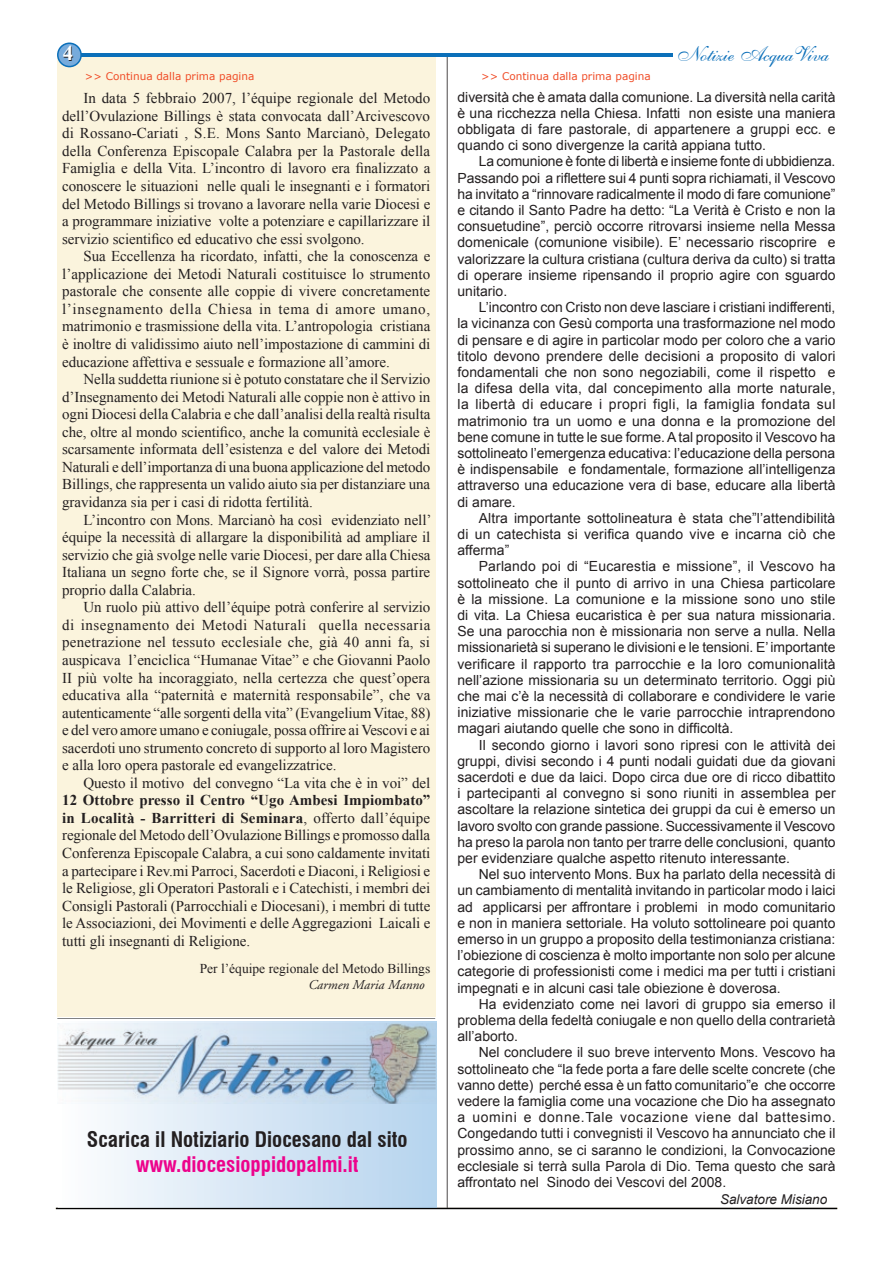
<style>
.page{position:relative;width:893px;height:1263px;background:#fff}
.page>*{position:absolute;margin:0;border:0;box-sizing:border-box;transform-origin:0 0}
.t1{font:700 condensed 21px "Swiss 721 BT";color:#231f20}
.t2{font:700 condensed 21px "Swiss 721 BT";color:#ed028c}
.t3{font:21px "English 111 Vivace BT";color:#0b6fb9}
.t4{font:700 21px "Times New Roman";color:#231f20}
.t5{font:15px/17.5px "Times New Roman";letter-spacing:-.005em;color:#231f20;text-align:justify}
.t6{font:13.95px/16.2px "Arial";color:#231f20;text-align:justify}
.t7{font:13.5px "Times New Roman";color:#231f20}
.t8{font:italic 13.5px "Adobe Garamond";color:#231f20}
.t9{font:italic 13.5px "Arial";color:#231f20}
.t10{font:10.5px "Verdana";color:#f04c27}
.s1{font-weight:700}
</style>
<div class="page">
<hr style="left:447px;top:54px;width:1px;height:1154px;background:#231f20">
<div style="left:57px;top:56px;width:379px;height:960px;background:#fbf4dd"></div>
<hr style="left:81px;top:53px;width:591px;height:3px;background:#0b6fb9">
<hr style="left:56px;top:1208px;width:781px;height:1px;background:#000">
<div style="left:58px;top:43px;width:23px;height:24px;background:#77abdc;border-radius:50%"></div>
<div style="left:57px;top:43px;width:25px;height:24px;border:2px solid #0b6fb9;border-radius:50%"></div>
<hr style="left:57px;top:1018px;width:378px;height:1px;background:#231f20">
<div style="left:58px;top:1021px;width:378px;height:187px;background:linear-gradient(to right,#fdfdfe,#b5d3ed)"></div>
<img style="left:57px;top:1024px;width:379px;height:79px">
<h1 class="t4" style="left:64px;top:40px;width:12px">4</h1>
<h1 class="t3" style="left:677px;top:41px;width:153px">Notizie AcquaViva</h1>
<p class="t10" style="left:85px;top:70px;width:171px">&gt;&gt; Continua dalla prima pagina</p>
<p class="t5" style="left:62px;top:89px;width:370px;text-indent:21px">In data 5 febbraio 2007, l’équipe regionale del Metodo dell’Ovulazione Billings è stata convocata dall’Arcivescovo di Rossano-Cariati , S.E. Mons Santo Marcianò, Delegato della Conferenza Episcopale Calabra per la Pastorale della Famiglia e della Vita. L’incontro di lavoro era finalizzato a conoscere le situazioni nelle quali le insegnanti e i formatori del Metodo Billings si trovano a lavorare nella varie Diocesi e a programmare iniziative volte a potenziare e capillarizzare il servizio scientifico ed educativo che essi svolgono.</p>
<p class="t5" style="left:62px;top:247px;width:370px;text-indent:21px">Sua Eccellenza ha ricordato, infatti, che la conoscenza e l’applicazione dei Metodi Naturali costituisce lo strumento pastorale che consente alle coppie di vivere concretamente l’insegnamento della Chiesa in tema di amore umano, matrimonio e trasmissione della vita. L’antropologia cristiana è inoltre di validissimo aiuto nell’impostazione di cammini di educazione affettiva e sessuale e formazione all’amore.</p>
<p class="t5" style="left:62px;top:370px;width:370px;text-indent:21px">Nella suddetta riunione si è potuto constatare che il Servizio d’Insegnamento dei Metodi Naturali alle coppie non è attivo in ogni Diocesi della Calabria e che dall’analisi della realtà risulta che, oltre al mondo scientifico, anche la comunità ecclesiale è scarsamente informata dell’esistenza e del valore dei Metodi Naturali e dell’importanza di una buona applicazione del metodo Billings, che rappresenta un valido aiuto sia per distanziare una gravidanza sia per i casi di ridotta fertilità.</p>
<p class="t5" style="left:62px;top:510px;width:371px;text-indent:21px">L’incontro con Mons. Marcianò ha così evidenziato nell’ équipe la necessità di allargare la disponibilità ad ampliare il servizio che già svolge nelle varie Diocesi, per dare alla Chiesa Italiana un segno forte che, se il Signore vorrà, possa partire proprio dalla Calabria.</p>
<p class="t5" style="left:62px;top:598px;width:370px;text-indent:21px">Un ruolo più attivo dell’équipe potrà conferire al servizio di insegnamento dei Metodi Naturali quella necessaria penetrazione nel tessuto ecclesiale che, già 40 anni fa, si auspicava l’enciclica “Humanae Vitae” e che Giovanni Paolo II più volte ha incoraggiato, nella certezza che quest’opera educativa alla “paternità e maternità responsabile”, che va autenticamente “alle sorgenti della vita” (Evangelium Vitae, 88) e del vero amore umano e coniugale, possa offrire ai Vescovi e ai sacerdoti uno strumento concreto di supporto al loro Magistero e alla loro opera pastorale ed evangelizzatrice.</p>
<p class="t5" style="left:83px;top:774px;width:348px">Questo il motivo del convegno “La vita che è in voi” del</p>
<p class="t5" style="left:62px;top:791px;width:370px"><span class="s1">12 Ottobre presso il Centro “Ugo Ambesi Impiombato” in Località - Barritteri di Seminara</span>, offerto dall’équipe regionale del Metodo dell’Ovulazione Billings e promosso dalla Conferenza Episcopale Calabra, a cui sono caldamente invitati a partecipare i Rev.mi Parroci, Sacerdoti e Diaconi, i Religiosi e le Religiose, gli Operatori Pastorali e i Catechisti, i membri dei Consigli Pastorali (Parrocchiali e Diocesani), i membri di tutte le Associazioni, dei Movimenti e delle Aggregazioni Laicali e tutti gli insegnanti di Religione.</p>
<p class="t7" style="left:200px;top:960px;width:232px">Per l’équipe regionale del Metodo Billings</p>
<p class="t8" style="left:309px;top:978px;width:118px">Carmen Maria Manno</p>
<p class="t10" style="left:481px;top:69px;width:171px">&gt;&gt; Continua dalla prima pagina</p>
<p class="t6" style="left:458px;top:89px;width:380px">diversità che è amata dalla comunione. La diversità nella carità è una ricchezza nella Chiesa. Infatti non esiste una maniera obbligata di fare pastorale, di appartenere a gruppi ecc. e quando ci sono divergenze la carità appiana tutto.</p>
<p class="t6" style="left:458px;top:153px;width:380px;text-indent:21px">La comunione è fonte di libertà e insieme fonte di ubbidienza.<br>Passando poi a riflettere sui 4 punti sopra richiamati, il Vescovo ha invitato a “rinnovare radicalmente il modo di fare comunione” e citando il Santo Padre ha detto: “La Verità è Cristo e non la consuetudine”, perciò occorre ritrovarsi insieme nella Messa domenicale (comunione visibile). E’ necessario riscoprire e valorizzare la cultura cristiana (cultura deriva da culto) si tratta di operare insieme ripensando il proprio agire con sguardo unitario.</p>
<p class="t6" style="left:458px;top:299px;width:380px;text-indent:21px">L’incontro con Cristo non deve lasciare i cristiani indifferenti, la vicinanza con Gesù comporta una trasformazione nel modo di pensare e di agire in particolar modo per coloro che a vario titolo devono prendere delle decisioni a proposito di valori fondamentali che non sono negoziabili, come il rispetto e la difesa della vita, dal concepimento alla morte naturale, la libertà di educare i propri figli, la famiglia fondata sul matrimonio tra un uomo e una donna e la promozione del bene comune in tutte le sue forme. A tal proposito il Vescovo ha sottolineato l’emergenza educativa: l’educazione della persona è indispensabile e fondamentale, formazione all’intelligenza attraverso una educazione vera di base, educare alla libertà di amare.</p>
<p class="t6" style="left:458px;top:510px;width:380px;text-indent:21px">Altra importante sottolineatura è stata che”l’attendibilità di un catechista si verifica quando vive e incarna ciò che afferma”</p>
<p class="t6" style="left:458px;top:558px;width:380px;text-indent:21px">Parlando poi di “Eucarestia e missione”, il Vescovo ha sottolineato che il punto di arrivo in una Chiesa particolare è la missione. La comunione e la missione sono uno stile di vita. La Chiesa eucaristica è per sua natura missionaria.<br>Se una parocchia non è missionaria non serve a nulla. Nella missionarietà si superano le divisioni e le tensioni. E’ importante verificare il rapporto tra parrocchie e la loro comunionalità nell’azione missionaria su un determinato territorio. Oggi più che mai c’è la necessità di collaborare e condividere le varie iniziative missionarie che le varie parrocchie intraprendono magari aiutando quelle che sono in difficoltà.</p>
<p class="t6" style="left:458px;top:737px;width:380px;text-indent:21px">Il secondo giorno i lavori sono ripresi con le attività dei gruppi, divisi secondo i 4 punti nodali guidati due da giovani sacerdoti e due da laici. Dopo circa due ore di ricco dibattito i partecipanti al convegno si sono riuniti in assemblea per ascoltare la relazione sintetica dei gruppi da cui è emerso un lavoro svolto con grande passione. Successivamente il Vescovo ha preso la parola non tanto per trarre delle conclusioni, quanto per evidenziare qualche aspetto ritenuto interessante.</p>
<p class="t6" style="left:458px;top:866px;width:380px;text-indent:21px">Nel suo intervento Mons. Bux ha parlato della necessità di un cambiamento di mentalità invitando in particolar modo i laici ad applicarsi per affrontare i problemi in modo comunitario e non in maniera settoriale. Ha voluto sottolineare poi quanto emerso in un gruppo a proposito della testimonianza cristiana: l’obiezione di coscienza è molto importante non solo per alcune categorie di professionisti come i medici ma per tutti i cristiani impegnati e in alcuni casi tale obiezione è doverosa.</p>
<p class="t6" style="left:458px;top:996px;width:380px;text-indent:21px">Ha evidenziato come nei lavori di gruppo sia emerso il problema della fedeltà coniugale e non quello della contrarietà all’aborto.</p>
<p class="t6" style="left:458px;top:1044px;width:380px;text-indent:21px">Nel concludere il suo breve intervento Mons. Vescovo ha sottolineato che “la fede porta a fare delle scelte concrete (che vanno dette) perché essa è un fatto comunitario”e che occorre vedere la famiglia come una vocazione che Dio ha assegnato a uomini e donne.Tale vocazione viene dal battesimo.<br>Congedando tutti i convegnisti il Vescovo ha annunciato che il prossimo anno, se ci saranno le condizioni, la Convocazione ecclesiale si terrà sulla Parola di Dio. Tema questo che sarà affrontato nel Sinodo dei Vescovi del 2008.</p>
<p class="t9" style="left:720px;top:1190px;width:109px">Salvatore Misiano</p>
<h1 class="t1" style="left:87px;top:1126px;width:322px">Scarica il Notiziario Diocesano dal sito</h1>
<h1 class="t2" style="left:136px;top:1152px;width:224px">www.diocesioppidopalmi.it</h1>
</div>
